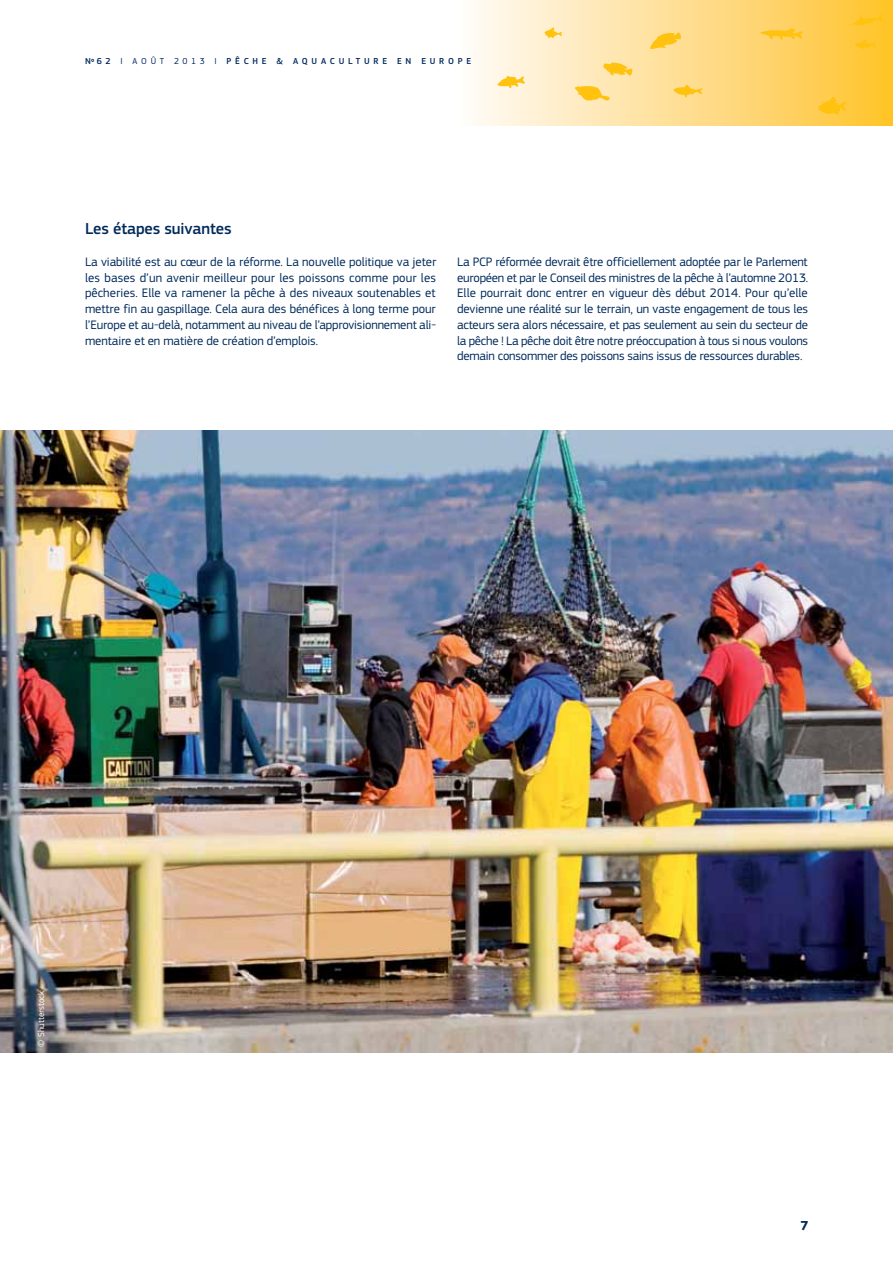
<style>
.page{position:relative;width:893px;height:1263px;background:#fff}
.page>*{position:absolute;margin:0;border:0;box-sizing:border-box;transform-origin:0 0}
.t1{font:500 16.5px "EC Square Sans Pro";letter-spacing:-.005em;color:#002a5c}
.t2{font:700 13.5px "EC Square Sans Pro";color:#002a5c}
.t3{font:12.75px/15.8px "EC Square Sans Pro";letter-spacing:-.005em;color:#002a5c;text-align:justify}
.t4{font:500 9px "EC Square Sans Pro";letter-spacing:.42em;color:#002a5c}
.t5{font:9px "EC Square Sans Pro";letter-spacing:-.005em;color:#fff}
.s1{font-weight:400}
</style>
<div class="page">
<img style="left:0;top:430px;width:893px;height:622px">
<div style="left:457px;top:0;width:436px;height:126px;background:linear-gradient(to right,#fffcfd,#ffc32f)"></div>
<svg style="left:674px;top:85px;width:29px;height:13px"></svg>
<svg style="left:855px;top:39px;width:21px;height:10px"></svg>
<svg style="left:497px;top:76px;width:28px;height:12px"></svg>
<svg style="left:760px;top:29px;width:42px;height:11px"></svg>
<svg style="left:818px;top:97px;width:29px;height:18px"></svg>
<svg style="left:545px;top:27px;width:17px;height:12px"></svg>
<svg style="left:603px;top:63px;width:29px;height:13px"></svg>
<svg style="left:650px;top:32px;width:31px;height:17px"></svg>
<svg style="left:575px;top:86px;width:35px;height:15px"></svg>
<svg style="left:841px;top:13px;width:45px;height:14px"></svg>
<p class="t4" style="left:85px;top:58px;width:388px">Nº 62 <span class="s1">I AOÛT 2013 I</span> PÊCHE &amp; AQUACULTURE EN EUROPE</p>
<p class="t1" style="left:85px;top:223px;width:148px">Les étapes suivantes</p>
<p class="t3" style="left:85px;top:255px;width:353px">La viabilité est au cœur de la réforme. La nouvelle politique va jeter les bases d’un avenir meilleur pour les poissons comme pour les pêcheries. Elle va ramener la pêche à des niveaux soutenables et mettre fin au gaspillage. Cela aura des bénéfices à long terme pour l’Europe et au-delà, notamment au niveau de l’approvisionnement ali&shy;mentaire et en matière de création d’emplois.</p>
<p class="t3" style="left:457px;top:255px;width:353px">La PCP réformée devrait être officiellement adoptée par le Parlement européen et par le Conseil des ministres de la pêche à l’automne 2013.<br>Elle pourrait donc entrer en vigueur dès début 2014. Pour qu’elle devienne une réalité sur le terrain, un vaste engagement de tous les acteurs sera alors nécessaire, et pas seulement au sein du secteur de la pêche ! La pêche doit être notre préoccupation à tous si nous voulons demain consommer des poissons sains issus de ressources durables.</p>
<p class="t5" style="left:38px;top:1046px;width:57px;rotate:-90deg">© Shutterstock</p>
<p class="t2" style="left:800px;top:1220px;width:10px">7</p>
</div>
